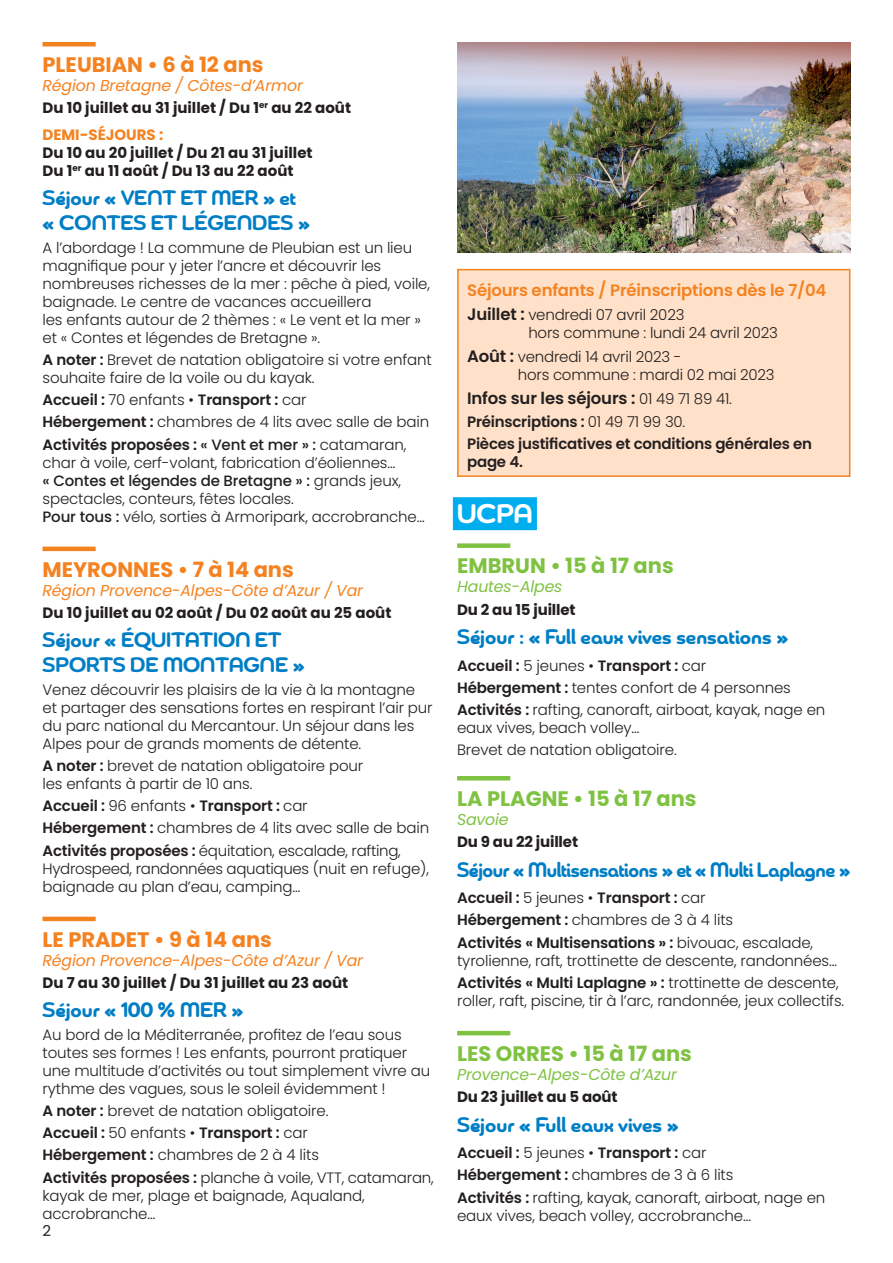
<style>
.page{position:relative;width:893px;height:1263px;background:#fff}
.page>*{position:absolute;margin:0;border:0;box-sizing:border-box;transform-origin:0 0}
.t1{font:700 27px "Chennai";color:#fff}
.t2{font:700 21px/25.2px "Chennai";color:#007ec5}
.t3{font:700 21px "Poppins";color:#f58220}
.t4{font:700 21px "Poppins";color:#7fc241}
.t5{font:700 21px "Chennai";letter-spacing:-.02em;color:#007ec5;scale:.95 1}
.t6{font:600 16.5px "Poppins";letter-spacing:-.01em;color:#f58220}
.t7{font:600 16.5px "Poppins";letter-spacing:-.01em;color:#231f20}
.t8{font:italic 15.75px "Poppins";letter-spacing:-.01em;color:#f58220}
.t9{font:italic 15.75px "Poppins";letter-spacing:-.01em;color:#7fc241}
.t10{font:300 15px/18px "Poppins";letter-spacing:-.01em;color:#231f20}
.t11{font:600 15px/18px "Poppins";letter-spacing:-.01em;color:#231f20}
.t12{font:700 15px/18px "Poppins";color:#231f20}
.t13{font:700 15px "Poppins";color:#f58220}
.t14{font:15px "Poppins";color:#231f20}
.s1{font-weight:600}
.s2{font-weight:300}
.s3{font-weight:500}
.s4{font-weight:600;font-size:16.5px}
.s5{font-weight:300;font-size:15px}
</style>
<div class="page">
<div style="left:458px;top:270px;width:392px;height:206px;background:#fee1c8"></div>
<div style="left:457px;top:269px;width:393px;height:208px;border:2px solid #f58220"></div>
<hr style="left:43px;top:42px;width:53px;height:4px;background:#f58220">
<hr style="left:43px;top:547px;width:53px;height:4px;background:#f58220">
<hr style="left:43px;top:917px;width:53px;height:4px;background:#f58220">
<div style="left:453px;top:497px;width:84px;height:33px;background:#00aeef"></div>
<div style="left:457px;top:543px;width:53px;height:5px;background:#7fc241"></div>
<hr style="left:457px;top:776px;width:53px;height:4px;background:#7fc241">
<hr style="left:457px;top:1031px;width:53px;height:4px;background:#7fc241">
<img style="left:457px;top:43px;width:393px;height:210px">
<p class="t3" style="left:43px;top:52px;width:223px">PLEUBIAN • 6 à 12 ans</p>
<p class="t8" style="left:43px;top:76px;width:262px">Région Bretagne / Côtes-d’Armor</p>
<p class="t12" style="left:43px;top:99px;width:310px">Du 10 juillet au 31 juillet / Du 1<sup>er</sup> au 22 août</p>
<p class="t13" style="left:43px;top:126px;width:122px">DEMI-SÉJOURS :</p>
<p class="t12" style="left:43px;top:143px;width:272px">Du 10 au 20 juillet / Du 21 au 31 juillet<br>Du 1<sup>er</sup> au 11 août / Du 13 au 22 août</p>
<p class="t2" style="left:43px;top:186px;width:269px">Séjour « VENT ET MER » et « CONTES ET LÉGENDES »</p>
<p class="t10" style="left:43px;top:238px;width:389px">A l’abordage ! La commune de Pleubian est un lieu magnifique pour y jeter l’ancre et découvrir les nombreuses richesses de la mer : pêche à pied, voile, baignade. Le centre de vacances accueillera<br>les enfants autour de 2 thèmes : « Le vent et la mer » et « Contes et légendes de Bretagne ».</p>
<p class="t10" style="left:43px;top:351px;width:391px"><span class="s1">A noter :</span> Brevet de natation obligatoire si votre enfant souhaite faire de la voile ou du kayak.</p>
<p class="t11" style="left:43px;top:391px;width:266px">Accueil : <span class="s2">70 enfants •</span> Transport : <span class="s2">car</span></p>
<p class="t10" style="left:43px;top:413px;width:388px"><span class="s1">Hébergement :</span> chambres de 4 lits avec salle de bain</p>
<p class="t10" style="left:43px;top:435px;width:384px"><span class="s1">Activités proposées :</span> <span class="s3">« Vent et mer » :</span> catamaran, char à voile, cerf-volant, fabrication d’éoliennes…<br><span class="s3">« Contes et légendes de Bretagne » :</span> grands jeux, spectacles, conteurs, fêtes locales.<br><span class="s3">Pour tous :</span> vélo, sorties à Armoripark, accrobranche…</p>
<p class="t3" style="left:43px;top:557px;width:253px">MEYRONNES • 7 à 14 ans</p>
<p class="t8" style="left:43px;top:581px;width:322px">Région Provence-Alpes-Côte d’Azur / Var</p>
<p class="t12" style="left:43px;top:604px;width:350px">Du 10 juillet au 02 août / Du 02 août au 25 août</p>
<p class="t2" style="left:43px;top:628px;width:264px">Séjour « ÉQUITATION ET<br>SPORTS DE MONTAGNE »</p>
<p class="t10" style="left:43px;top:680px;width:392px">Venez découvrir les plaisirs de la vie à la montagne et partager des sensations fortes en respirant l’air pur du parc national du Mercantour. Un séjour dans les Alpes pour de grands moments de détente.</p>
<p class="t10" style="left:43px;top:757px;width:322px"><span class="s1">A noter :</span> brevet de natation obligatoire pour les enfants à partir de 10 ans.</p>
<p class="t11" style="left:43px;top:797px;width:267px">Accueil : <span class="s2">96 enfants •</span> Transport : <span class="s2">car</span></p>
<p class="t10" style="left:43px;top:819px;width:388px"><span class="s1">Hébergement :</span> chambres de 4 lits avec salle de bain</p>
<p class="t10" style="left:43px;top:841px;width:388px"><span class="s1">Activités proposées :</span> équitation, escalade, rafting,<br>Hydrospeed, randonnées aquatiques (nuit en refuge), baignade au plan d’eau, camping…</p>
<p class="t3" style="left:43px;top:927px;width:231px">LE PRADET • 9 à 14 ans</p>
<p class="t8" style="left:43px;top:951px;width:322px">Région Provence-Alpes-Côte d’Azur / Var</p>
<p class="t12" style="left:43px;top:974px;width:307px">Du 7 au 30 juillet / Du 31 juillet au 23 août</p>
<p class="t2" style="left:43px;top:998px;width:202px">Séjour « 100 % MER »</p>
<p class="t10" style="left:43px;top:1025px;width:389px">Au bord de la Méditerranée, profitez de l’eau sous toutes ses formes ! Les enfants, pourront pratiquer une multitude d’activités ou tout simplement vivre au rythme des vagues, sous le soleil évidemment !</p>
<p class="t10" style="left:43px;top:1102px;width:287px"><span class="s1">A noter :</span> brevet de natation obligatoire.</p>
<p class="t11" style="left:43px;top:1124px;width:267px">Accueil : <span class="s2">50 enfants •</span> Transport : <span class="s2">car</span></p>
<p class="t10" style="left:43px;top:1146px;width:278px"><span class="s1">Hébergement :</span> chambres de 2 à 4 lits</p>
<p class="t10" style="left:43px;top:1168px;width:393px"><span class="s1">Activités proposées :</span> planche à voile, VTT, catamaran, kayak de mer, plage et baignade, Aqualand, accrobranche…</p>
<p class="t14" style="left:43px;top:1222px;width:10px">2</p>
<p class="t6" style="left:467px;top:281px;width:361px">Séjours enfants / Préinscriptions dès le 7/04</p>
<p class="t10" style="left:528px;top:306px;width:251px;text-indent:-61px"><span class="s4">Juillet :</span> vendredi 07 avril 2023<br>hors commune : lundi 24 avril 2023</p>
<p class="t10" style="left:518px;top:348px;width:258px;text-indent:-51px"><span class="s4">Août :</span> vendredi 14 avril 2023 -<br>hors commune : mardi 02 mai 2023</p>
<p class="t7" style="left:467px;top:389px;width:266px">Infos sur les séjours : <span class="s5">01 49 71 89 41.</span></p>
<p class="t11" style="left:467px;top:412px;width:220px">Préinscriptions : <span class="s2">01 49 71 99 30.</span></p>
<p class="t11" style="left:467px;top:435px;width:346px">Pièces justificatives et conditions générales en page 4.</p>
<p class="t1" style="left:457px;top:495px;width:77px">UCPA</p>
<p class="t4" style="left:457px;top:554px;width:218px">EMBRUN • 15 à 17 ans</p>
<p class="t9" style="left:457px;top:578px;width:107px">Hautes-Alpes</p>
<p class="t12" style="left:457px;top:600px;width:120px">Du 2 au 15 juillet</p>
<p class="t2" style="left:457px;top:625px;width:333px">Séjour : « Full eaux vives sensations »</p>
<p class="t11" style="left:457px;top:656px;width:250px">Accueil : <span class="s2">5 jeunes •</span> Transport : <span class="s2">car</span></p>
<p class="t10" style="left:457px;top:679px;width:335px"><span class="s1">Hébergement :</span> tentes confort de 4 personnes</p>
<p class="t10" style="left:457px;top:701px;width:370px"><span class="s1">Activités :</span> rafting, canoraft, airboat, kayak, nage en eaux vives, beach volley…</p>
<p class="t10" style="left:457px;top:741px;width:221px">Brevet de natation obligatoire.</p>
<p class="t4" style="left:457px;top:786px;width:241px">LA PLAGNE • 15 à 17 ans</p>
<p class="t9" style="left:457px;top:810px;width:53px">Savoie</p>
<p class="t12" style="left:457px;top:833px;width:122px">Du 9 au 22 juillet</p>
<p class="t5" style="left:457px;top:855px;width:415px">Séjour « Multisensations » et « Multi Laplagne »</p>
<p class="t11" style="left:457px;top:889px;width:250px">Accueil : <span class="s2">5 jeunes •</span> Transport : <span class="s2">car</span></p>
<p class="t10" style="left:457px;top:911px;width:278px"><span class="s1">Hébergement :</span> chambres de 3 à 4 lits</p>
<p class="t10" style="left:457px;top:933px;width:381px"><span class="s1">Activités « Multisensations » :</span> bivouac, escalade, tyrolienne, raft, trottinette de descente, randonnées…</p>
<p class="t10" style="left:457px;top:974px;width:389px"><span class="s1">Activités « Multi Laplagne » :</span> trottinette de descente, roller, raft, piscine, tir à l’arc, randonnée, jeux collectifs.</p>
<p class="t4" style="left:457px;top:1041px;width:236px">LES ORRES • 15 à 17 ans</p>
<p class="t9" style="left:457px;top:1065px;width:221px">Provence-Alpes-Côte d’Azur</p>
<p class="t12" style="left:457px;top:1088px;width:162px">Du 23 juillet au 5 août</p>
<p class="t2" style="left:457px;top:1112px;width:223px">Séjour « Full eaux vives »</p>
<p class="t11" style="left:457px;top:1144px;width:251px">Accueil : <span class="s2">5 jeunes •</span> Transport : <span class="s2">car</span></p>
<p class="t10" style="left:457px;top:1166px;width:278px"><span class="s1">Hébergement :</span> chambres de 3 à 6 lits</p>
<p class="t10" style="left:457px;top:1188px;width:370px"><span class="s1">Activités :</span> rafting, kayak, canoraft, airboat, nage en eaux vives, beach volley, accrobranche…</p>
</div>
